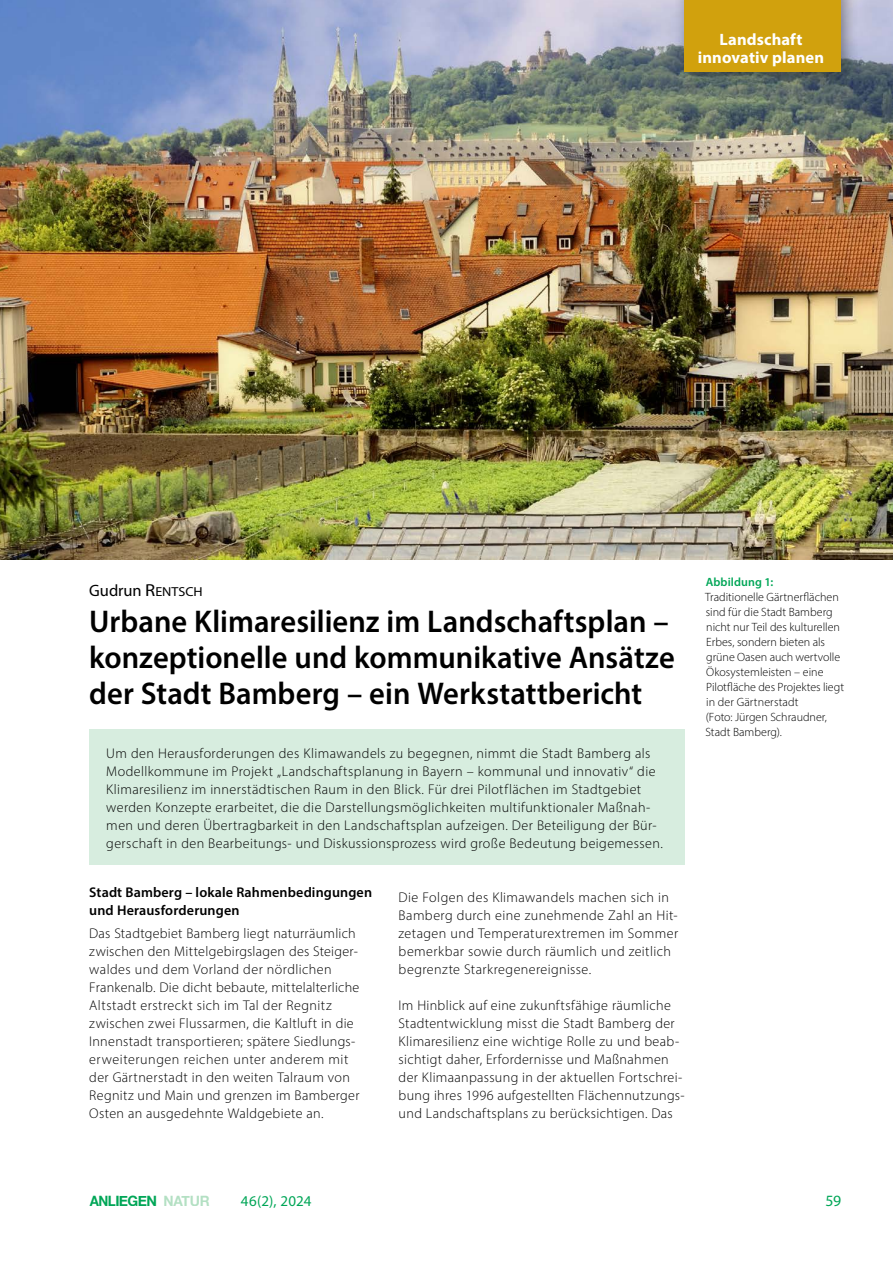
<style>
.page{position:relative;width:893px;height:1263px;background:#fff}
.page>*{position:absolute;margin:0;border:0;box-sizing:border-box;transform-origin:0 0}
.H__Haupttitel{font:600 31.5px/36px "Myriad Pro";color:#000}
.t1{font:700 16.5px/17.2px "Myriad Pro";letter-spacing:.005em;color:#fff;text-align:center}
.Autor{font:16.5px "Myriad Pro";color:#000}
.t2{font:15.75px "Myriad Pro";color:#00a657}
.t3{font:15px "Myriad Pro";letter-spacing:.005em;color:#00a657}
.t4{font:700 14.25px "Helvetica Neue";letter-spacing:-.035em;color:#00a657;scale:.94 1}
.P__Fließtext_2Sp{font:300 14.1px/18px "Myriad Pro";letter-spacing:.025em;color:#000}
.H1__Headline_Fliess{font:600 14.1px/18px "Myriad Pro";letter-spacing:.01em;color:#000}
.Bildlegende_linksbündig{font:300 12px/15px "Myriad Pro";color:#000}
.Bildlegende_Headline_linksbündig{font:600 12px "Myriad Pro";letter-spacing:.01em;color:#00a657}
.s1{font-size:17.4px}
.s2{font-size:13.05px}
.s3{color:rgb(104 193 135/.5)}
</style>
<div class="page">
<div style="left:89px;top:729px;width:596px;height:136px;background:#d7eddf"></div>
<img style="left:0;top:0;width:893px;height:560px">
<div style="left:674px;top:0;width:184px;height:89px;background:#000;opacity:.4"></div>
<div style="left:685px;top:0;width:156px;height:71px;background:#d1a10d"></div>
<p class="t1" style="left:698px;top:31px;width:128px">Landschaft innovativ planen</p>
<p class="Autor" style="left:89px;top:580px;width:115px">Gudrun <span class="s1">R</span><span class="s2">ENTSCH</span></p>
<p class="H__Haupttitel" style="left:89px;top:602px;width:587px">Urbane Klimaresilienz im Landschaftsplan – konzeptionelle und kommunikative Ansätze der Stadt Bamberg – ein Werkstattbericht</p>
<p class="P__Fließtext_2Sp" style="left:106px;top:744px;width:558px">Um den Herausforderungen des Klimawandels zu begegnen, nimmt die Stadt Bamberg als Modellkommune im Projekt „Landschaftsplanung in Bayern – kommunal und innovativ“ die Klimaresilienz im innerstädtischen Raum in den Blick. Für drei Pilotflächen im Stadtgebiet werden Konzepte erarbeitet, die die Darstellungsmöglichkeiten multifunktionaler Maßnah&shy;men und deren Übertragbarkeit in den Landschaftsplan aufzeigen. Der Beteiligung der Bür&shy;gerschaft in den Bearbeitungs- und Diskussionsprozess wird große Bedeutung beigemessen.</p>
<h1 class="H1__Headline_Fliess" style="left:89px;top:883px;width:284px">Stadt Bamberg – lokale Rahmenbedingungen und Herausforderungen</h1>
<p class="P__Fließtext_2Sp" style="left:89px;top:924px;width:272px">Das Stadtgebiet Bamberg liegt naturräumlich zwischen den Mittelgebirgslagen des Steiger&shy;waldes und dem Vorland der nördlichen Frankenalb. Die dicht bebaute, mittelalterliche Altstadt erstreckt sich im Tal der Regnitz zwischen zwei Flussarmen, die Kaltluft in die Innenstadt transportieren; spätere Siedlungs&shy;erweiterungen reichen unter anderem mit der Gärtnerstadt in den weiten Talraum von Regnitz und Main und grenzen im Bamberger Osten an ausgedehnte Waldgebiete an.</p>
<p class="P__Fließtext_2Sp" style="left:399px;top:888px;width:281px">Die Folgen des Klimawandels machen sich in Bamberg durch eine zunehmende Zahl an Hit&shy;zetagen und Temperaturextremen im Sommer bemerkbar sowie durch räumlich und zeitlich begrenzte Starkregenereignisse.</p>
<p class="P__Fließtext_2Sp" style="left:399px;top:996px;width:287px">Im Hinblick auf eine zukunftsfähige räumliche Stadtentwicklung misst die Stadt Bamberg der Klimaresilienz eine wichtige Rolle zu und beab&shy;sichtigt daher, Erfordernisse und Maßnahmen der Klimaanpassung in der aktuellen Fortschrei&shy;bung ihres 1996 aufgestellten Flächennutzungs&shy;und Landschaftsplans zu berücksichtigen. Das</p>
<p class="Bildlegende_Headline_linksbündig" style="left:706px;top:574px;width:69px">Abbildung 1:</p>
<p class="Bildlegende_linksbündig" style="left:705px;top:589px;width:140px">Traditionelle Gärtnerflächen sind für die Stadt Bamberg nicht nur Teil des kulturellen<br>Erbes, sondern bieten als grüne Oasen auch wertvolle<br>Ökosystemleisten – eine<br>Pilotfläche des Projektes liegt in der Gärtnerstadt<br>(Foto: Jürgen Schraudner,<br>Stadt Bamberg).</p>
<p class="t4" style="left:90px;top:1189px;width:129px">ANLIEGEN <span class="s3">NATUR</span></p>
<p class="t3" style="left:241px;top:1191px;width:72px">46(2), 2024</p>
<p class="t2" style="left:825px;top:1191px;width:17px">59</p>
</div>
